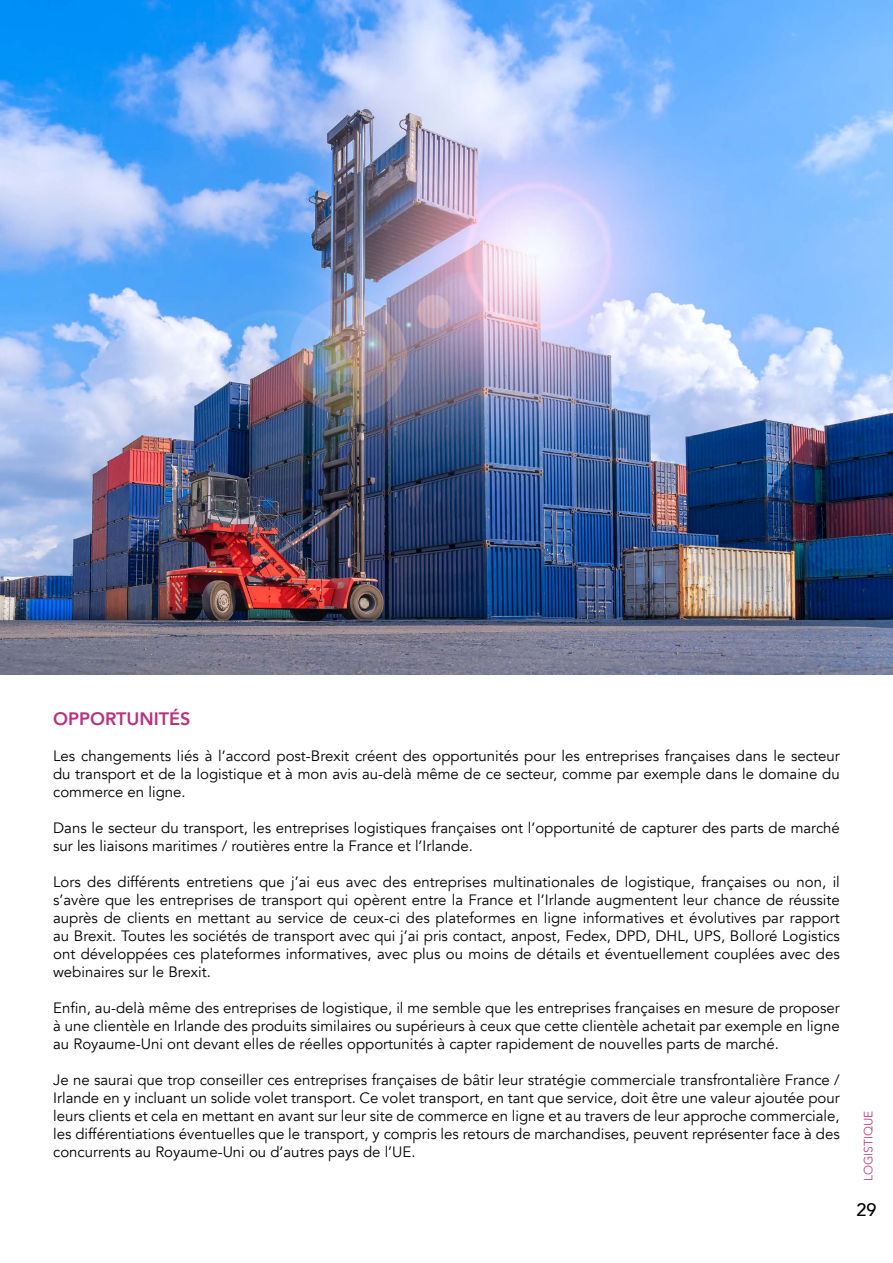
<style>
.page{position:relative;width:893px;height:1263px;background:#fff}
.page>*{position:absolute;margin:0;border:0;box-sizing:border-box;transform-origin:0 0}
.t1{font:800 18px "Avenir";color:#ba317e}
.t2{font:500 18px "Avenir";color:#000101}
.t3{font:15px/18px "Avenir";color:#000;text-align:justify}
.t4{font:300 12px "Avenir";color:#ba317e}
</style>
<div class="page">
<img style="left:0;top:0;width:893px;height:674px">
<p class="t1" style="left:53px;top:704px;width:139px">OPPORTUNITÉS</p>
<p class="t3" style="left:53px;top:747px;width:788px">Les changements liés à l’accord post-Brexit créent des opportunités pour les entreprises françaises dans le secteur du transport et de la logistique et à mon avis au-delà même de ce secteur, comme par exemple dans le domaine du commerce en ligne.</p>
<p class="t3" style="left:53px;top:819px;width:788px">Dans le secteur du transport, les entreprises logistiques françaises ont l’opportunité de capturer des parts de marché sur les liaisons maritimes / routières entre la France et l’Irlande.</p>
<p class="t3" style="left:53px;top:873px;width:788px">Lors des différents entretiens que j’ai eus avec des entreprises multinationales de logistique, françaises ou non, il s’avère que les entreprises de transport qui opèrent entre la France et l’Irlande augmentent leur chance de réussite auprès de clients en mettant au service de ceux-ci des plateformes en ligne informatives et évolutives par rapport au Brexit. Toutes les sociétés de transport avec qui j’ai pris contact, anpost, Fedex, DPD, DHL, UPS, Bolloré Logistics ont développées ces plateformes informatives, avec plus ou moins de détails et éventuellement couplées avec des webinaires sur le Brexit.</p>
<p class="t3" style="left:53px;top:999px;width:788px">Enfin, au-delà même des entreprises de logistique, il me semble que les entreprises françaises en mesure de proposer à une clientèle en Irlande des produits similaires ou supérieurs à ceux que cette clientèle achetait par exemple en ligne au Royaume-Uni ont devant elles de réelles opportunités à capter rapidement de nouvelles parts de marché.</p>
<p class="t3" style="left:53px;top:1071px;width:788px">Je ne saurai que trop conseiller ces entreprises françaises de bâtir leur stratégie commerciale transfrontalière France / Irlande en y incluant un solide volet transport. Ce volet transport, en tant que service, doit être une valeur ajoutée pour leurs clients et cela en mettant en avant sur leur site de commerce en ligne et au travers de leur approche commerciale, les différentiations éventuelles que le transport, y compris les retours de marchandises, peuvent représenter face à des concurrents au Royaume-Uni ou d’autres pays de l’UE.</p>
<p class="t4" style="left:861px;top:1181px;width:72px;rotate:-90deg">LOGISTIQUE</p>
<p class="t2" style="left:856px;top:1194px;width:22px">29</p>
</div>
